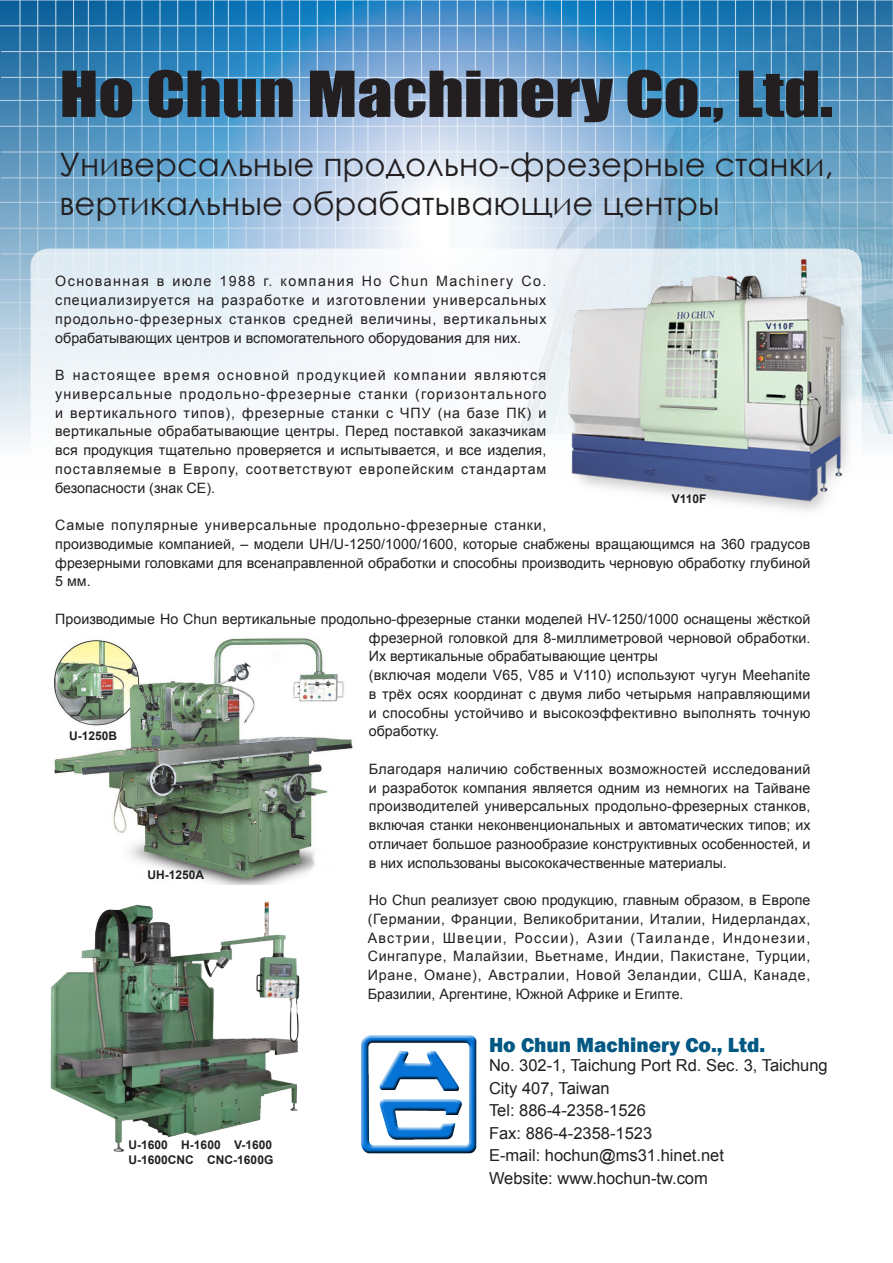
<style>
.page{position:relative;width:893px;height:1263px;background:#fff}
.page>*{position:absolute;margin:0;border:0;box-sizing:border-box;transform-origin:0 0}
.一頁bo-大標{font:58.5px "Impact";color:#231f20;scale:1.2 1}
.一頁bo-副標{font:32.25px/38.7px "Century Gothic";color:#231f20}
.Body_text{font:800 21px "Franklin Gothic";color:#005883}
.一頁bo-廠商資料{font:16.5px/22.5px "Arial";color:#231f20}
.BO-body_text_黑{font:14.25px/18.8px "Arial";color:#231f20;text-align:justify}
.Body_text-2{font:700 12px "Arial";color:#231f20}
</style>
<div class="page">
<svg style="left:0;top:1px;width:892px;height:443px;background:#72a8d0"></svg>
<hr style="left:19px;top:0;width:2px;height:480px;background:#fff">
<hr style="left:299px;top:0;width:1px;height:480px;background:#fff">
<hr style="left:159px;top:0;width:2px;height:480px;background:#fff">
<hr style="left:439px;top:0;width:1px;height:480px;background:#fff">
<hr style="left:88px;top:0;width:1px;height:480px;background:#fff">
<hr style="left:367px;top:0;width:1px;height:480px;background:#fff">
<hr style="left:228px;top:0;width:1px;height:480px;background:#fff">
<hr style="left:55px;top:0;width:1px;height:480px;background:#fff">
<hr style="left:335px;top:0;width:1px;height:480px;background:#fff">
<hr style="left:195px;top:0;width:1px;height:480px;background:#fff">
<hr style="left:124px;top:0;width:1px;height:480px;background:#fff">
<hr style="left:403px;top:0;width:1px;height:480px;background:#fff">
<hr style="left:264px;top:0;width:1px;height:480px;background:#fff">
<hr style="left:37px;top:0;width:1px;height:480px;background:#fff">
<hr style="left:317px;top:0;width:1px;height:480px;background:#fff">
<hr style="left:875px;top:0;width:1px;height:480px;background:#fff">
<hr style="left:177px;top:0;width:1px;height:480px;background:#fff">
<hr style="left:106px;top:0;width:1px;height:480px;background:#fff">
<hr style="left:385px;top:0;width:1px;height:480px;background:#fff">
<hr style="left:246px;top:0;width:1px;height:480px;background:#fff">
<hr style="left:73px;top:0;width:1px;height:480px;background:#fff">
<hr style="left:353px;top:0;width:1px;height:480px;background:#fff">
<hr style="left:213px;top:0;width:1px;height:480px;background:#fff">
<hr style="left:141px;top:0;width:1px;height:480px;background:#fff">
<hr style="left:421px;top:0;width:1px;height:480px;background:#fff">
<hr style="left:281px;top:0;width:1px;height:480px;background:#fff">
<hr style="left:0;top:202px;width:893px;height:1px;background:#fff">
<hr style="left:0;top:100px;width:893px;height:1px;background:#fff">
<hr style="left:0;top:302px;width:893px;height:1px;background:#fff">
<hr style="left:0;top:427px;width:893px;height:1px;background:#fff">
<hr style="left:1px;top:51px;width:892px;height:1px;background:#fff">
<hr style="left:1px;top:253px;width:892px;height:1px;background:#fff">
<hr style="left:1px;top:151px;width:892px;height:2px;background:#fff">
<hr style="left:1px;top:354px;width:892px;height:1px;background:#fff">
<hr style="left:0;top:25px;width:893px;height:1px;background:#fff">
<hr style="left:0;top:228px;width:893px;height:1px;background:#fff">
<hr style="left:0;top:126px;width:893px;height:1px;background:#fff">
<hr style="left:0;top:328px;width:893px;height:1px;background:#fff">
<hr style="left:1px;top:77px;width:892px;height:1px;background:#fff">
<hr style="left:1px;top:279px;width:892px;height:1px;background:#fff">
<hr style="left:1px;top:404px;width:892px;height:1px;background:#fff">
<hr style="left:1px;top:177px;width:892px;height:1px;background:#fff">
<hr style="left:1px;top:380px;width:892px;height:1px;background:#fff">
<img style="left:449px;top:0;width:444px;height:433px">
<div style="left:31px;top:249px;width:831px;height:422px;background:linear-gradient(to bottom,#edf3f8,#fff);border-radius:18px"></div>
<img style="left:566px;top:258px;width:290px;height:260px">
<img style="left:361px;top:1035px;width:116px;height:119px">
<img style="left:46px;top:631px;width:309px;height:253px">
<img style="left:50px;top:901px;width:250px;height:251px">
<p class="一頁bo-大標" style="left:60px;top:49px;width:646px">Ho Chun Machinery Co., Ltd.</p>
<p class="一頁bo-副標" style="left:60px;top:145px;width:776px">Универсальные продольно-фрезерные станки, вертикальные обрабатывающие центры</p>
<p class="BO-body_text_黑" style="left:55px;top:272px;width:493px">Основанная в июле 1988 г. компания Ho Chun Machinery Co. специализируется на разработке и изготовлении универсальных продольно-фрезерных станков средней величины, вертикальных обрабатывающих центров и вспомогательного оборудования для них.</p>
<p class="BO-body_text_黑" style="left:55px;top:366px;width:493px">В настоящее время основной продукцией компании являются универсальные продольно-фрезерные станки (горизонтального и вертикального типов), фрезерные станки с ЧПУ (на базе ПК) и вертикальные обрабатывающие центры. Перед поставкой заказчикам вся продукция тщательно проверяется и испытывается, и все изделия, поставляемые в Европу, соответствуют европейским стандартам безопасности (знак СЕ).</p>
<p class="BO-body_text_黑" style="left:55px;top:516px;width:757px;text-align:left">Самые популярные универсальные продольно-фрезерные станки,<br>производимые компанией, – модели UH/U-1250/1000/1600, которые снабжены вращающимся на 360 градусов фрезерными головками для всенаправленной обработки и способны производить черновую обработку глубиной 5 мм.</p>
<p class="BO-body_text_黑" style="left:369px;top:610px;width:443px;text-indent:-314px">Производимые Ho Chun вертикальные продольно-фрезерные станки моделей HV-1250/1000 оснащены жёсткой фрезерной головкой для 8-миллиметровой черновой обработки.<br>Их вертикальные обрабатывающие центры</p>
<p class="BO-body_text_黑" style="left:369px;top:666px;width:443px">(включая модели V65, V85 и V110) используют чугун Meehanite в трёх осях координат с двумя либо четырьмя направляющими и способны устойчиво и высокоэффективно выполнять точную обработку.</p>
<p class="BO-body_text_黑" style="left:369px;top:760px;width:443px">Благодаря наличию собственных возможностей исследований и разработок компания является одним из немногих на Тайване производителей универсальных продольно-фрезерных станков, включая станки неконвенциональных и автоматических типов; их отличает большое разнообразие конструктивных особенностей, и в них использованы высококачественные материалы.</p>
<p class="BO-body_text_黑" style="left:368px;top:891px;width:444px">Ho Chun реализует свою продукцию, главным образом, в Европе (Германии, Франции, Великобритании, Италии, Нидерландах, Австрии, Швеции, России), Азии (Таиланде, Индонезии, Сингапуре, Малайзии, Вьетнаме, Индии, Пакистане, Турции, Иране, Омане), Австралии, Новой Зеландии, США, Канаде, Бразилии, Аргентине, Южной Африке и Египте.</p>
<p class="Body_text" style="left:489px;top:1031px;width:278px">Ho Chun Machinery Co., Ltd.</p>
<p class="一頁bo-廠商資料" style="left:489px;top:1054px;width:340px">No. 302-1, Taichung Port Rd. Sec. 3, Taichung<br>City 407, Taiwan</p>
<p class="一頁bo-廠商資料" style="left:489px;top:1099px;width:158px">Tel: 886-4-2358-1526</p>
<p class="一頁bo-廠商資料" style="left:489px;top:1122px;width:165px">Fax: 886-4-2358-1523</p>
<p class="一頁bo-廠商資料" style="left:489px;top:1144px;width:237px">E-mail: hochun@ms31.hinet.net</p>
<p class="一頁bo-廠商資料" style="left:489px;top:1167px;width:220px">Website: www.hochun-tw.com</p>
<p class="Body_text-2" style="left:672px;top:491px;width:36px">V110F</p>
<p class="Body_text-2" style="left:69px;top:728px;width:50px">U-1250B</p>
<p class="Body_text-2" style="left:147px;top:867px;width:58px">UH-1250A</p>
<p class="Body_text-2" style="left:129px;top:1137px;width:145px">U-1600 H-1600 V-1600</p>
<p class="Body_text-2" style="left:129px;top:1152px;width:146px">U-1600CNC CNC-1600G</p>
</div>
